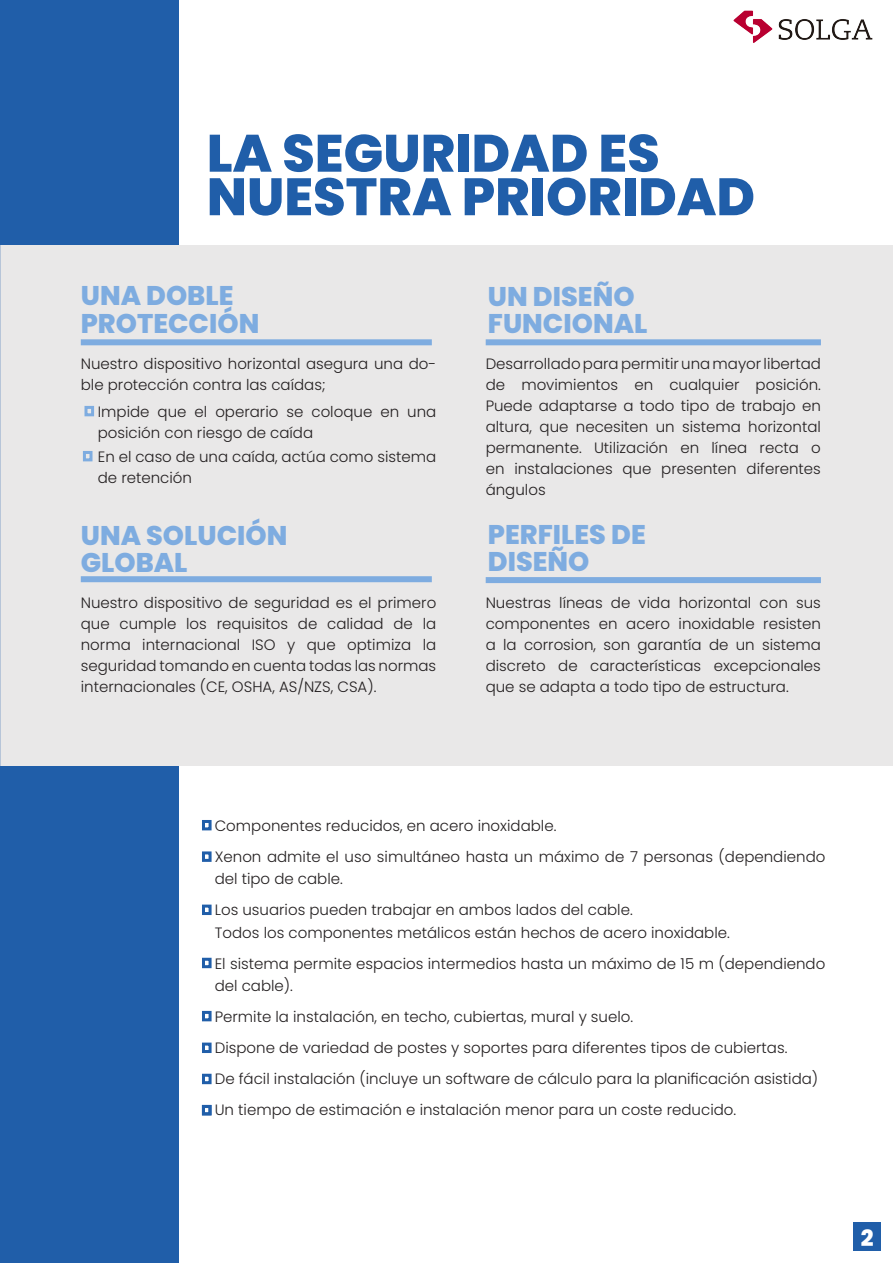
<style>
.page{position:relative;width:893px;height:1263px;background:#fff}
.page>*{position:absolute;margin:0;border:0;box-sizing:border-box;transform-origin:0 0}
.t1{font:800 52.5px "Poppins";color:#205ea9}
.t2{font:800 27px "Poppins";color:#7eace0}
.t3{font:800 22.5px "Poppins";color:#fff}
.t4{font:300 15px/21px "Poppins";color:#231f20}
</style>
<div class="page">
<div style="left:0;top:0;width:179px;height:1263px;background:#205ea9"></div>
<div style="left:0;top:246px;width:893px;height:520px;background:#e9e8e8"></div>
<div style="left:81px;top:339px;width:351px;height:6px;background:#7eace0"></div>
<div style="left:84px;top:406px;width:10px;height:10px;border:3px solid #7eace0"></div>
<div style="left:83px;top:451px;width:9px;height:10px;border:3px solid #7eace0"></div>
<div style="left:486px;top:339px;width:335px;height:6px;background:#7eace0"></div>
<div style="left:81px;top:576px;width:351px;height:6px;background:#7eace0"></div>
<div style="left:486px;top:577px;width:335px;height:6px;background:#7eace0"></div>
<div style="left:202px;top:820px;width:10px;height:10px;border:3px solid #205ea9"></div>
<div style="left:202px;top:851px;width:10px;height:11px;border:3px solid #205ea9"></div>
<div style="left:202px;top:904px;width:10px;height:11px;border:3px solid #205ea9"></div>
<div style="left:202px;top:958px;width:10px;height:10px;border:3px solid #205ea9"></div>
<div style="left:202px;top:1011px;width:10px;height:10px;border:3px solid #205ea9"></div>
<div style="left:202px;top:1042px;width:10px;height:11px;border:3px solid #205ea9"></div>
<div style="left:202px;top:1074px;width:10px;height:10px;border:3px solid #205ea9"></div>
<div style="left:202px;top:1105px;width:10px;height:10px;border:3px solid #205ea9"></div>
<div style="left:202px;top:1105px;width:9px;height:10px;border:3px solid #205ea9"></div>
<div style="left:853px;top:1222px;width:28px;height:28px;background:#205ea9"></div>
<img style="left:733px;top:10px;width:140px;height:33px">
<p class="t1" style="left:207px;top:123px;width:454px">LA SEGURIDAD ES</p>
<p class="t1" style="left:207px;top:166px;width:550px">NUESTRA PRIORIDAD</p>
<p class="t2" style="left:81px;top:280px;width:154px">UNA DOBLE</p>
<p class="t2" style="left:81px;top:308px;width:180px">PROTECCIÓN</p>
<p class="t4" style="left:81px;top:353px;width:357px">Nuestro dispositivo horizontal asegura una do&shy;ble protección contra las caídas;</p>
<p class="t4" style="left:98px;top:401px;width:340px">Impide que el operario se coloque en una posición con riesgo de caída</p>
<p class="t4" style="left:98px;top:446px;width:340px">En el caso de una caída, actúa como sistema de retención</p>
<p class="t2" style="left:81px;top:520px;width:208px">UNA SOLUCIÓN</p>
<p class="t2" style="left:81px;top:547px;width:108px">GLOBAL</p>
<p class="t4" style="left:81px;top:593px;width:357px;text-align:justify">Nuestro dispositivo de seguridad es el primero que cumple los requisitos de calidad de la norma internacional ISO y que optimiza la seguridad tomando en cuenta todas las normas internacionales (CE, OSHA, AS/NZS, CSA).</p>
<p class="t2" style="left:488px;top:281px;width:148px">UN DISEÑO</p>
<p class="t2" style="left:488px;top:308px;width:161px">FUNCIONAL</p>
<p class="t4" style="left:486px;top:353px;width:337px;text-align:justify">Desarrollado para permitir una mayor libertad de movimientos en cualquier posición.<br>Puede adaptarse a todo tipo de trabajo en altura, que necesiten un sistema horizontal permanente. Utilización en línea recta o en instalaciones que presenten diferentes ángulos</p>
<p class="t2" style="left:488px;top:519px;width:159px">PERFILES DE</p>
<p class="t2" style="left:488px;top:546px;width:103px">DISEÑO</p>
<p class="t4" style="left:486px;top:593px;width:337px;text-align:justify">Nuestras líneas de vida horizontal con sus componentes en acero inoxidable resisten a la corrosion, son garantía de un sistema discreto de características excepcionales que se adapta a todo tipo de estructura.</p>
<p class="t4" style="left:215px;top:815px;width:343px">Componentes reducidos, en acero inoxidable.</p>
<p class="t4" style="left:215px;top:845px;width:612px;line-height:22.5px">Xenon admite el uso simultáneo hasta un máximo de 7 personas (dependiendo del tipo de cable.</p>
<p class="t4" style="left:215px;top:899px;width:517px;line-height:22.5px">Los usuarios pueden trabajar en ambos lados del cable.<br>Todos los componentes metálicos están hechos de acero inoxidable.</p>
<p class="t4" style="left:215px;top:952px;width:612px;line-height:22.5px">El sistema permite espacios intermedios hasta un máximo de 15 m (dependiendo del cable).</p>
<p class="t4" style="left:215px;top:1006px;width:420px">Permite la instalación, en techo, cubiertas, mural y suelo.</p>
<p class="t4" style="left:215px;top:1037px;width:574px">Dispone de variedad de postes y soportes para diferentes tipos de cubiertas.</p>
<p class="t4" style="left:215px;top:1068px;width:605px">De fácil instalación (incluye un software de cálculo para la planificación asistida)</p>
<p class="t4" style="left:215px;top:1099px;width:523px">Un tiempo de estimación e instalación menor para un coste reducido.</p>
<p class="t3" style="left:861px;top:1225px;width:14px">2</p>
</div>
